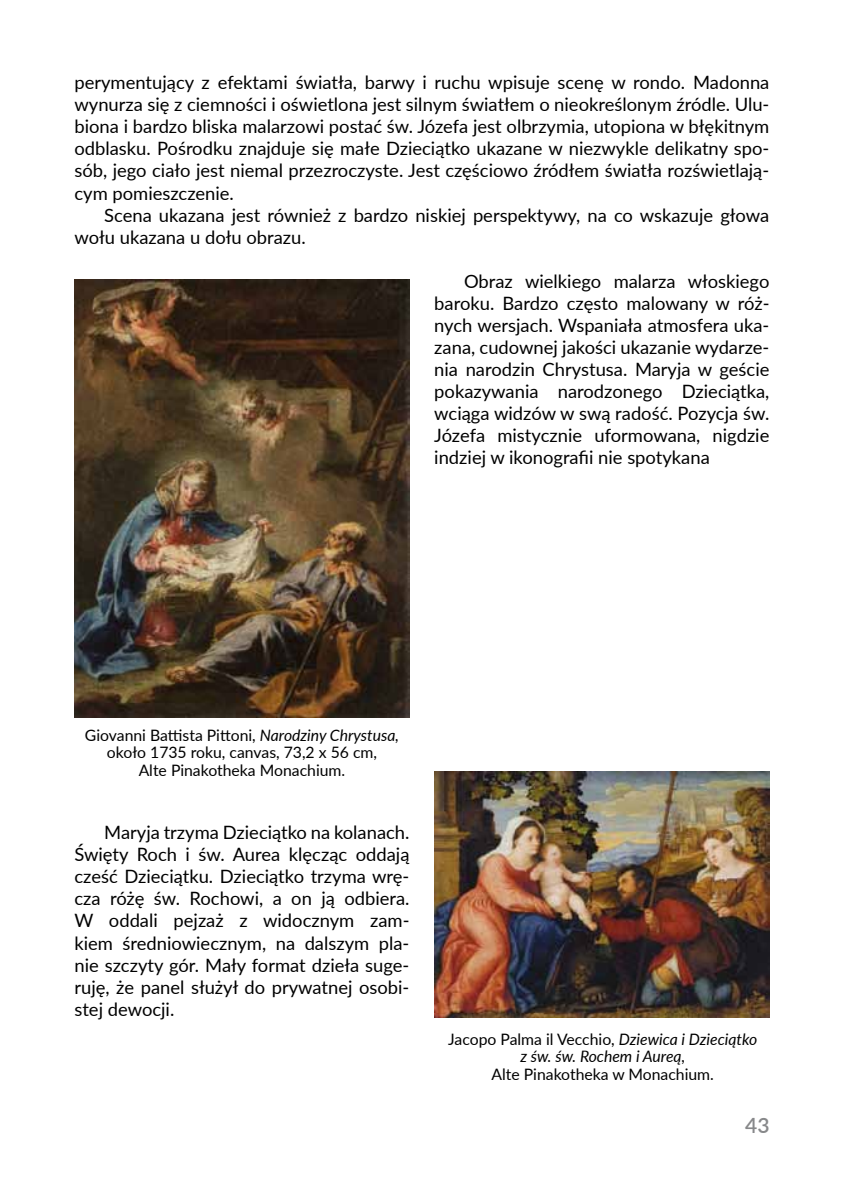
<style>
.page{position:relative;width:844px;height:1191px;background:#fff}
.page>*{position:absolute;margin:0;border:0;box-sizing:border-box;transform-origin:0 0}
.t1{font:600 21px "Lato";color:#87888a}
.t2{font:18.38px/22.1px "Lato";color:#000;text-align:justify}
.t3{font:15.75px/17.5px "Lato";color:#000;text-align:center}
.t4{font:italic 15.75px/17.5px "Lato";color:#000;text-align:center}
.s1{font-style:italic}
.s2{font-style:normal}
</style>
<div class="page">
<img style="left:74px;top:279px;width:335px;height:438px">
<img style="left:434px;top:771px;width:335px;height:247px">
<p class="t2" style="left:74px;top:71px;width:696px">perymentujący z efektami światła, barwy i ruchu wpisuje scenę w rondo. Madonna wynurza się z ciemności i oświetlona jest silnym światłem o nieokreślonym źródle. Ulu&shy;biona i bardzo bliska malarzowi postać św. Józefa jest olbrzymia, utopiona w błękitnym odblasku. Pośrodku znajduje się małe Dzieciątko ukazane w niezwykle delikatny spo&shy;sób, jego ciało jest niemal przezroczyste. Jest częściowo źródłem światła rozświetlają&shy;cym pomieszczenie.</p>
<p class="t2" style="left:74px;top:203px;width:696px;text-indent:30px">Scena ukazana jest również z bardzo niskiej perspektywy, na co wskazuje głowa wołu ukazana u dołu obrazu.</p>
<p class="t2" style="left:434px;top:269px;width:336px;text-indent:30px">Obraz wielkiego malarza włoskiego baroku. Bardzo często malowany w róż&shy;nych wersjach. Wspaniała atmosfera uka&shy;zana, cudownej jakości ukazanie wydarze&shy;nia narodzin Chrystusa. Maryja w geście pokazywania narodzonego Dzieciątka, wciąga widzów w swą radość. Pozycja św.<br>Józefa mistycznie uformowana, nigdzie indziej w ikonografii nie spotykana</p>
<p class="t3" style="left:85px;top:726px;width:315px">Giovanni Battista Pittoni, <span class="s1">Narodziny Chrystusa, </span>około 1735 roku, canvas, 73,2 x 56 cm,<br>Alte Pinakotheka Monachium.</p>
<p class="t2" style="left:74px;top:820px;width:336px;text-indent:30px">Maryja trzyma Dzieciątko na kolanach.<br>Święty Roch i św. Aurea klęcząc oddają cześć Dzieciątku. Dzieciątko trzyma wrę&shy;cza różę św. Rochowi, a on ją odbiera.<br>W oddali pejzaż z widocznym zam&shy;kiem średniowiecznym, na dalszym pla&shy;nie szczyty gór. Mały format dzieła suge&shy;ruję, że panel służył do prywatnej osobi&shy;stej dewocji.</p>
<p class="t4" style="left:448px;top:1029px;width:310px"><span class="s2">Jacopo Palma il Vecchio,</span> Dziewica i Dzieciątko z św. św. Rochem i Aureą,</p>
<p class="t3" style="left:491px;top:1064px;width:224px">Alte Pinakotheka w Monachium.</p>
<p class="t1" style="left:745px;top:1110px;width:26px">43</p>
</div>
